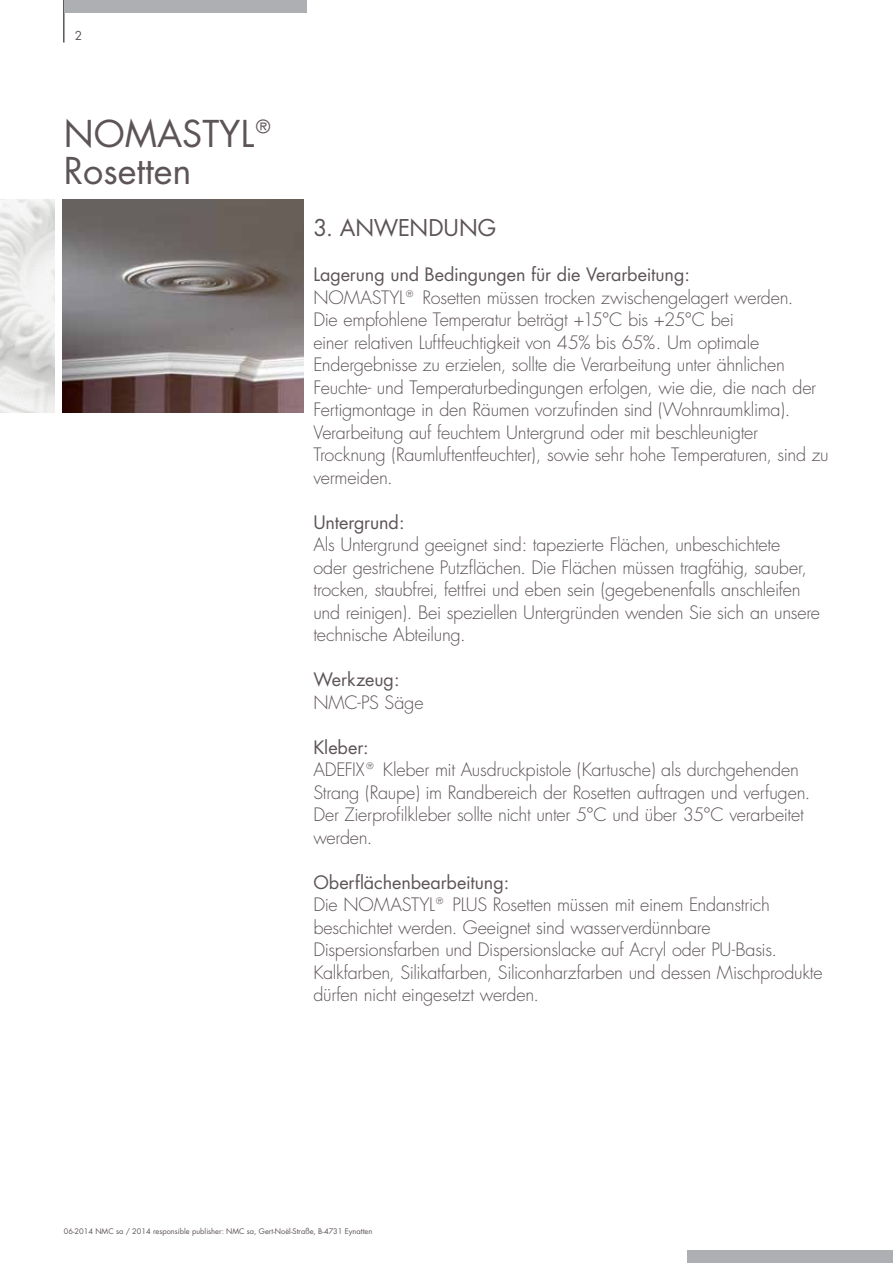
<style>
.page{position:relative;width:893px;height:1263px;background:#fff}
.page>*{position:absolute;margin:0;border:0;box-sizing:border-box;transform-origin:0 0}
.t1{font:36px/37.5px "Futura CE";color:#5d5458}
.t2{font:22.5px "Futura CE";letter-spacing:-.005em;color:#5d5458}
.t3{font:300 18px/22.5px "Futura CE";letter-spacing:-.015em;color:#5d5458}
.t4{font:18px "Futura CE";letter-spacing:-.005em;color:#5d5458}
.t5{font:12px "Futura CE";color:#5e5558}
.t6{font:7.5px "Futura CE";color:#5d5458}
</style>
<div class="page">
<div style="left:688px;top:1250px;width:205px;height:13px;background:#aeafb2"></div>
<hr style="left:63px;top:0;width:2px;height:43px;background:#5d5458">
<div style="left:65px;top:0;width:242px;height:13px;background:#aeafb2"></div>
<img style="left:63px;top:200px;width:241px;height:212px">
<img style="left:0;top:200px;width:54px;height:212px">
<p class="t5" style="left:75px;top:28px;width:9px">2</p>
<h1 class="t1" style="left:64px;top:115px;width:215px">NOMASTYL®<br>Rosetten</h1>
<p class="t2" style="left:313px;top:214px;width:184px">3. ANWENDUNG</p>
<p class="t4" style="left:313px;top:263px;width:378px">Lagerung und Bedingungen für die Verarbeitung:</p>
<p class="t3" style="left:313px;top:286px;width:517px">NOMASTYL® Rosetten müssen trocken zwischengelagert werden.<br>Die empfohlene Temperatur beträgt +15°C bis +25°C bei<br>einer relativen Luftfeuchtigkeit von 45% bis 65%. Um optimale Endergebnisse zu erzielen, sollte die Verarbeitung unter ähnlichen Feuchte- und Temperaturbedingungen erfolgen, wie die, die nach der Fertigmontage in den Räumen vorzufinden sind (Wohnraumklima).<br>Verarbeitung auf feuchtem Untergrund oder mit beschleunigter Trocknung (Raumluftentfeuchter), sowie sehr hohe Temperaturen, sind zu vermeiden.</p>
<p class="t4" style="left:313px;top:511px;width:93px">Untergrund:</p>
<p class="t3" style="left:313px;top:534px;width:508px">Als Untergrund geeignet sind: tapezierte Flächen, unbeschichtete<br>oder gestrichene Putzflächen. Die Flächen müssen tragfähig, sauber, trocken, staubfrei, fettfrei und eben sein (gegebenenfalls anschleifen und reinigen). Bei speziellen Untergründen wenden Sie sich an unsere technische Abteilung.</p>
<p class="t4" style="left:313px;top:668px;width:88px">Werkzeug:</p>
<p class="t3" style="left:313px;top:691px;width:112px">NMC-PS Säge</p>
<p class="t4" style="left:313px;top:736px;width:57px">Kleber:</p>
<p class="t3" style="left:313px;top:759px;width:498px">ADEFIX® Kleber mit Ausdruckpistole (Kartusche) als durchgehenden Strang (Raupe) im Randbereich der Rosetten auftragen und verfugen.<br>Der Zierprofilkleber sollte nicht unter 5°C und über 35°C verarbeitet werden.</p>
<p class="t4" style="left:313px;top:871px;width:197px">Oberflächenbearbeitung:</p>
<p class="t3" style="left:313px;top:894px;width:511px">Die NOMASTYL® PLUS Rosetten müssen mit einem Endanstrich beschichtet werden. Geeignet sind wasserverdünnbare Dispersionsfarben und Dispersionslacke auf Acryl oder PU-Basis.<br>Kalkfarben, Silikatfarben, Siliconharzfarben und dessen Mischprodukte dürfen nicht eingesetzt werden.</p>
<p class="t6" style="left:64px;top:1226px;width:310px">06-2014 NMC sa / 2014 responsible publisher: NMC sa, Gert-Noël-Straße, B-4731 Eynatten</p>
</div>
